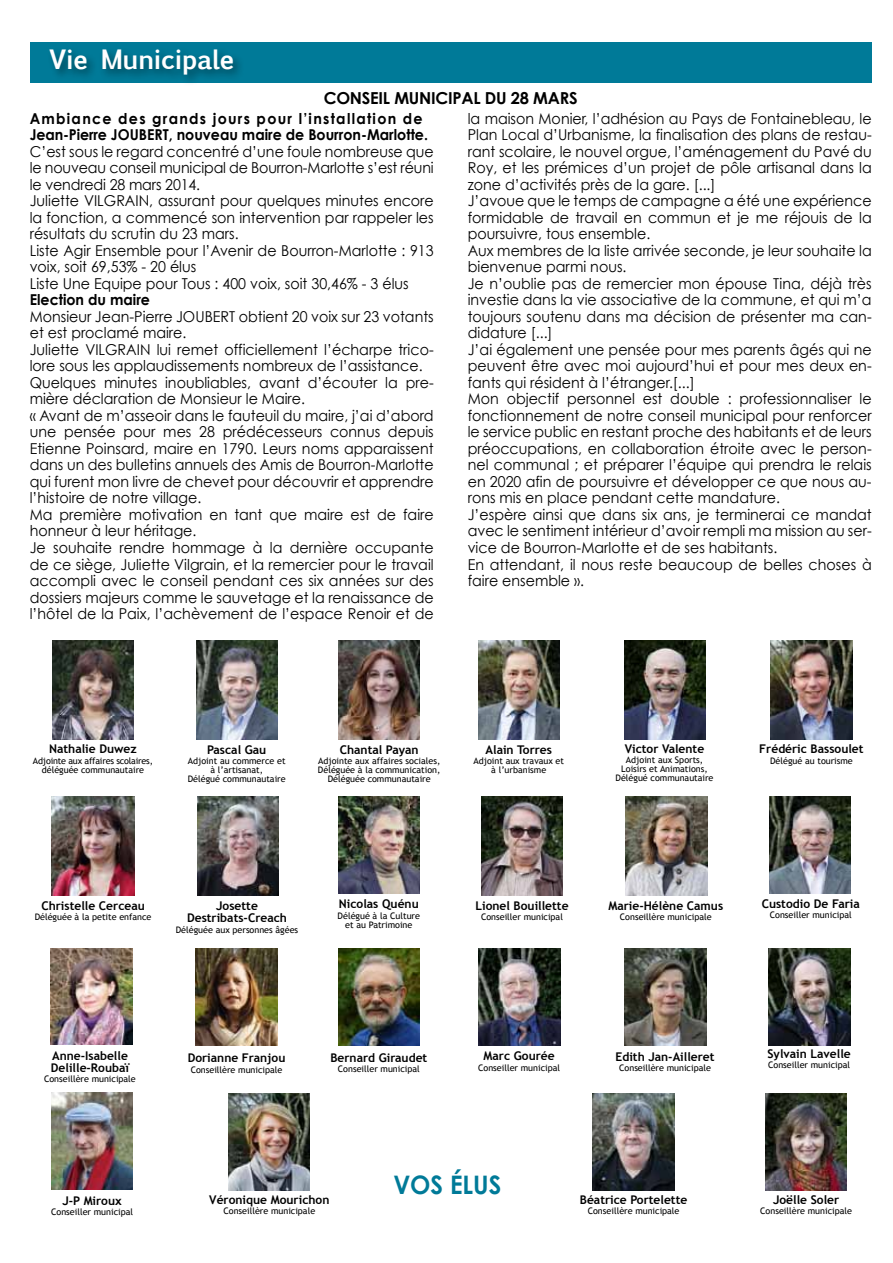
<style>
.page{position:relative;width:893px;height:1263px;background:#fff}
.page>*{position:absolute;margin:0;border:0;box-sizing:border-box;transform-origin:0 0}
.t1{font:700 25.5px "Euphemia UCAS";letter-spacing:-.02em;color:#fff}
.t2{font:700 25.5px "Century Gothic";color:#007a98;scale:.95 1}
.t3{font:700 16.5px "Century Gothic";letter-spacing:-.015em;color:#000}
.t4{font:15px/16.5px "Century Gothic";color:#000;scale:.95 1}
.t5{font:700 15px/16.5px "Century Gothic";color:#000;scale:.95 1}
.t6{font:700 12px/12px "Trebuchet MS";color:#000;text-align:center}
.t7{font:9px/9px "Trebuchet MS";color:#000;text-align:center}
.t8{font:9px/9px "Trebuchet MS";letter-spacing:-.02em;color:#000;text-align:center}
</style>
<div class="page">
<div style="left:30px;top:43px;width:842px;height:40px;background:#007a98"></div>
<div style="left:45px;top:46px;width:198px;height:40px;background:#000;opacity:.45"></div>
<img style="left:770px;top:640px;width:82px;height:99px">
<img style="left:338px;top:948px;width:81px;height:97px">
<img style="left:481px;top:796px;width:82px;height:100px">
<img style="left:626px;top:796px;width:81px;height:99px">
<img style="left:52px;top:796px;width:83px;height:100px">
<img style="left:769px;top:796px;width:82px;height:97px">
<img style="left:478px;top:640px;width:82px;height:99px">
<img style="left:624px;top:640px;width:82px;height:99px">
<img style="left:338px;top:796px;width:82px;height:97px">
<img style="left:765px;top:1094px;width:82px;height:96px">
<img style="left:338px;top:640px;width:82px;height:99px">
<img style="left:592px;top:1094px;width:82px;height:96px">
<img style="left:769px;top:948px;width:81px;height:97px">
<img style="left:228px;top:1094px;width:82px;height:96px">
<img style="left:479px;top:948px;width:81px;height:97px">
<img style="left:625px;top:948px;width:81px;height:97px">
<img style="left:196px;top:640px;width:82px;height:99px">
<img style="left:52px;top:1093px;width:81px;height:96px">
<img style="left:197px;top:796px;width:82px;height:100px">
<img style="left:52px;top:640px;width:82px;height:99px">
<img style="left:51px;top:948px;width:81px;height:96px">
<img style="left:196px;top:948px;width:81px;height:97px">
<h1 class="t1" style="left:49px;top:40px;width:187px">Vie Municipale</h1>
<p class="t3" style="left:324px;top:87px;width:256px">CONSEIL MUNICIPAL DU 28 MARS</p>
<p class="t5" style="left:30px;top:110px;width:421px">Ambiance des grands jours pour l’installation de<br>Jean-Pierre JOUBERT, nouveau maire de Bourron-Marlotte.</p>
<p class="t4" style="left:30px;top:143px;width:427px">C’est sous le regard concentré d’une foule nombreuse que le nouveau conseil municipal de Bourron-Marlotte s’est réuni le vendredi 28 mars 2014.<br>Juliette VILGRAIN, assurant pour quelques minutes encore la fonction, a commencé son intervention par rappeler les résultats du scrutin du 23 mars.<br>Liste Agir Ensemble pour l’Avenir de Bourron-Marlotte : 913 voix, soit 69,53% - 20 élus<br>Liste Une Equipe pour Tous : 400 voix, soit 30,46% - 3 élus</p>
<p class="t5" style="left:30px;top:291px;width:128px">Election du maire</p>
<p class="t4" style="left:30px;top:308px;width:427px">Monsieur Jean-Pierre JOUBERT obtient 20 voix sur 23 votants et est proclamé maire.<br>Juliette VILGRAIN lui remet officiellement l’écharpe trico&shy;lore sous les applaudissements nombreux de l’assistance.<br>Quelques minutes inoubliables, avant d’écouter la pre&shy;mière déclaration de Monsieur le Maire.<br>« Avant de m’asseoir dans le fauteuil du maire, j’ai d’abord une pensée pour mes 28 prédécesseurs connus depuis Etienne Poinsard, maire en 1790. Leurs noms apparaissent dans un des bulletins annuels des Amis de Bourron-Marlotte qui furent mon livre de chevet pour découvrir et apprendre l’histoire de notre village.<br>Ma première motivation en tant que maire est de faire honneur à leur héritage.<br>Je souhaite rendre hommage à la dernière occupante de ce siège, Juliette Vilgrain, et la remercier pour le travail accompli avec le conseil pendant ces six années sur des dossiers majeurs comme le sauvetage et la renaissance de l’hôtel de la Paix, l’achèvement de l’espace Renoir et de</p>
<p class="t4" style="left:468px;top:110px;width:427px">la maison Monier, l’adhésion au Pays de Fontainebleau, le Plan Local d’Urbanisme, la finalisation des plans de restau&shy;rant scolaire, le nouvel orgue, l’aménagement du Pavé du Roy, et les prémices d’un projet de pôle artisanal dans la zone d’activités près de la gare. [...]<br>J’avoue que le temps de campagne a été une expérience formidable de travail en commun et je me réjouis de la poursuivre, tous ensemble.<br>Aux membres de la liste arrivée seconde, je leur souhaite la bienvenue parmi nous.<br>Je n’oublie pas de remercier mon épouse Tina, déjà très investie dans la vie associative de la commune, et qui m’a toujours soutenu dans ma décision de présenter ma can&shy;didature [...]<br>J’ai également une pensée pour mes parents âgés qui ne peuvent être avec moi aujourd’hui et pour mes deux en&shy;fants qui résident à l’étranger.[...]<br>Mon objectif personnel est double : professionnaliser le fonctionnement de notre conseil municipal pour renforcer le service public en restant proche des habitants et de leurs préoccupations, en collaboration étroite avec le person&shy;nel communal ; et préparer l’équipe qui prendra le relais en 2020 afin de poursuivre et développer ce que nous au&shy;rons mis en place pendant cette mandature.<br>J’espère ainsi que dans six ans, je terminerai ce mandat avec le sentiment intérieur d’avoir rempli ma mission au ser&shy;vice de Bourron-Marlotte et de ses habitants.<br>En attendant, il nous reste beaucoup de belles choses à faire ensemble ».</p>
<p class="t6" style="left:49px;top:743px;width:89px">Nathalie Duwez</p>
<p class="t8" style="left:33px;top:756px;width:122px">Adjointe aux affaires scolaires, déléguée communautaire</p>
<p class="t6" style="left:207px;top:743px;width:61px">Pascal Gau</p>
<p class="t7" style="left:188px;top:757px;width:99px">Adjoint au commerce et à l’artisanat,<br>Délégué communautaire</p>
<p class="t6" style="left:340px;top:743px;width:80px">Chantal Payan</p>
<p class="t7" style="left:318px;top:757px;width:124px">Adjointe aux affaires sociales,<br>Déléguée à la communication,<br>Déléguée communautaire</p>
<p class="t6" style="left:485px;top:743px;width:68px">Alain Torres</p>
<p class="t7" style="left:473px;top:757px;width:92px">Adjoint aux travaux et à l’urbanisme</p>
<p class="t6" style="left:625px;top:743px;width:81px">Victor Valente</p>
<p class="t7" style="left:615px;top:756px;width:99px">Adjoint aux Sports,<br>Loisirs et Animations,<br>Délégué communautaire</p>
<p class="t6" style="left:759px;top:743px;width:106px">Frédéric Bassoulet</p>
<p class="t7" style="left:770px;top:756px;width:84px">Délégué au tourisme</p>
<p class="t6" style="left:41px;top:899px;width:105px">Christelle Cerceau</p>
<p class="t7" style="left:35px;top:913px;width:118px">Déléguée à la petite enfance</p>
<p class="t6" style="left:187px;top:900px;width:101px">Josette<br>Destribats-Creach</p>
<p class="t7" style="left:176px;top:925px;width:124px">Déléguée aux personnes âgées</p>
<p class="t6" style="left:339px;top:898px;width:81px">Nicolas Quénu</p>
<p class="t7" style="left:338px;top:911px;width:84px">Délégué à la Culture et au Patrimoine</p>
<p class="t6" style="left:51px;top:1049px;width:80px;text-align:left">Anne-Isabelle<br>Delille-Roubaï</p>
<p class="t7" style="left:44px;top:1074px;width:93px">Conseillère municipale</p>
<p class="t6" style="left:188px;top:1052px;width:99px">Dorianne Franjou</p>
<p class="t7" style="left:191px;top:1065px;width:93px">Conseillère municipale</p>
<p class="t6" style="left:330px;top:1051px;width:98px">Bernard Giraudet</p>
<p class="t7" style="left:338px;top:1064px;width:83px">Conseiller municipal</p>
<p class="t6" style="left:475px;top:899px;width:95px">Lionel Bouillette</p>
<p class="t7" style="left:481px;top:912px;width:83px">Conseiller municipal</p>
<p class="t6" style="left:608px;top:899px;width:116px">Marie-Hélène Camus</p>
<p class="t7" style="left:620px;top:912px;width:93px">Conseillère municipale</p>
<p class="t6" style="left:762px;top:898px;width:100px">Custodio De Faria</p>
<p class="t7" style="left:770px;top:911px;width:83px">Conseiller municipal</p>
<p class="t6" style="left:484px;top:1050px;width:73px">Marc Gourée</p>
<p class="t7" style="left:478px;top:1063px;width:83px">Conseiller municipal</p>
<p class="t6" style="left:616px;top:1050px;width:101px">Edith Jan-Ailleret</p>
<p class="t7" style="left:619px;top:1063px;width:93px">Conseillère municipale</p>
<p class="t6" style="left:767px;top:1048px;width:85px">Sylvain Lavelle</p>
<p class="t7" style="left:768px;top:1061px;width:83px">Conseiller municipal</p>
<p class="t6" style="left:62px;top:1194px;width:61px">J-P Miroux</p>
<p class="t7" style="left:51px;top:1208px;width:83px">Conseiller municipal</p>
<p class="t6" style="left:209px;top:1193px;width:122px">Véronique Mourichon</p>
<p class="t7" style="left:223px;top:1207px;width:93px">Conseillère municipale</p>
<h1 class="t2" style="left:393px;top:1168px;width:115px">VOS ÉLUS</h1>
<p class="t6" style="left:580px;top:1193px;width:109px">Béatrice Portelette</p>
<p class="t7" style="left:588px;top:1207px;width:93px">Conseillère municipale</p>
<p class="t6" style="left:773px;top:1193px;width:68px">Joëlle Soler</p>
<p class="t7" style="left:760px;top:1207px;width:93px">Conseillère municipale</p>
</div>
